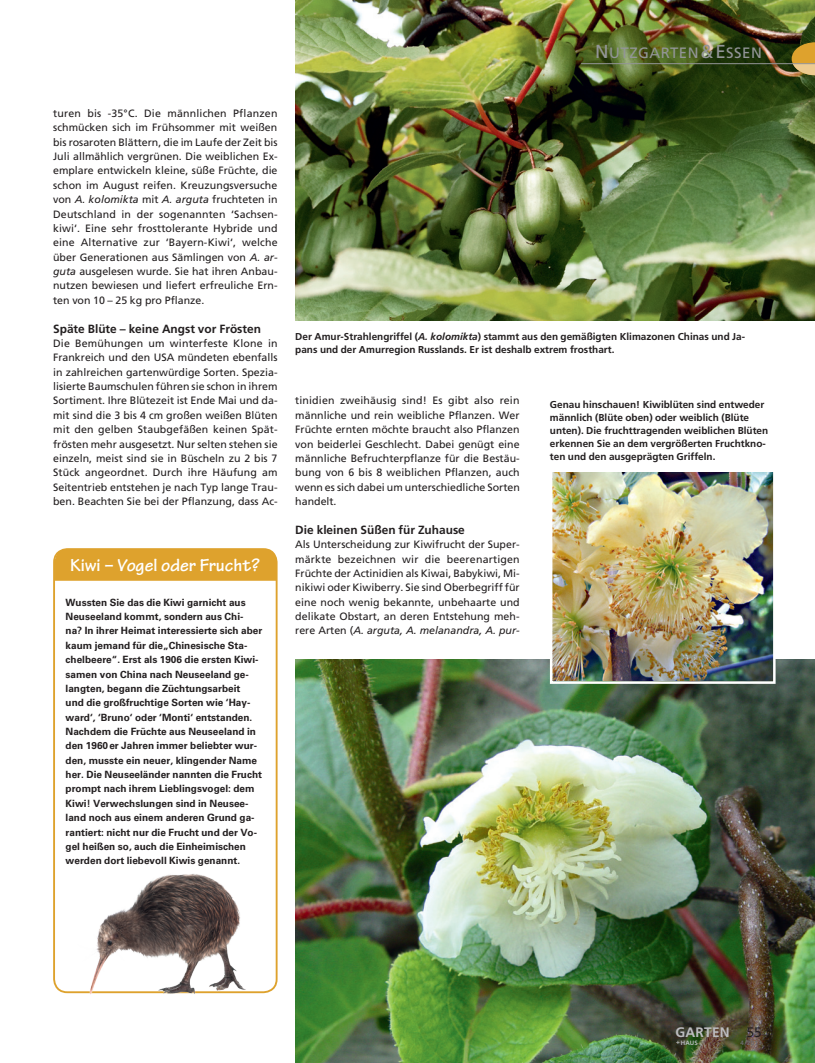
<style>
.page{position:relative;width:815px;height:1063px;background:#fff}
.page>*{position:absolute;margin:0;border:0;box-sizing:border-box;transform-origin:0 0}
.t1{font:700 18.75px "Tekton Pro";color:#fff}
.t2{font:15px "Frutiger LT Std Roman SC800";letter-spacing:.03em;color:#939598}
.t3{font:700 13.75px "Frutiger LT Std";letter-spacing:.02em;color:#bcbdc0}
.t4{font:700 11.88px "Frutiger LT Std";color:#231f20}
.t5{font:10.62px/14.4px "Frutiger LT Std";color:#231f20;text-align:justify}
.t6{font:700 10px/14.4px "Univers LT Std";color:#231f20}
.t7{font:700 10px/13.1px "Frutiger LT Std";color:#231f20}
.t8{font:700 6.25px "Frutiger LT Std";color:#6c6d70}
.t9{font:700 6.25px "Frutiger LT Std";color:#bcbdc0}
.s1{font-size:18.75px}
.s2{font-style:italic}
.s3{font-weight:400;color:#231f20}
</style>
<div class="page">
<img style="left:295px;top:0;width:520px;height:321px">
<img style="left:295px;top:659px;width:520px;height:404px">
<img style="left:553px;top:472px;width:220px;height:209px">
<div style="left:550px;top:467px;width:226px;height:217px;border:2px solid #fff"></div>
<div style="left:67px;top:551px;width:198px;height:10px;background:#dea22d"></div>
<div style="left:55px;top:561px;width:222px;height:20px;background:#dea22d"></div>
<div style="left:53px;top:548px;width:225px;height:445px;border:2px solid #dea22d;border-radius:13px"></div>
<img style="left:53px;top:851px;width:212px;height:143px">
<svg style="left:792px;top:42px;width:23px;height:33px"></svg>
<hr style="left:581px;top:63px;width:234px;height:1px;background:#939598">
<h2 class="t2" style="left:595px;top:44px;width:165px"><span class="s1">N</span>UTZGARTEN <span class="s1">&amp; E</span> SSEN</h2>
<p class="t5" style="left:53px;top:106px;width:226px">turen bis -35°C. Die männlichen Pflanzen schmücken sich im Frühsommer mit weißen bis rosaroten Blättern, die im Laufe der Zeit bis Juli allmählich vergrünen. Die weiblichen Ex&shy;emplare entwickeln kleine, süße Früchte, die schon im August reifen. Kreuzungsversuche von <span class="s2">A. kolomikta</span> mit <span class="s2">A. arguta</span> fruchteten in Deutschland in der sogenannten ‘Sachsen&shy;kiwi‘. Eine sehr frosttolerante Hybride und eine Alternative zur ‘Bayern-Kiwi‘, welche über Generationen aus Sämlingen von <span class="s2">A. ar&shy;guta</span> ausgelesen wurde. Sie hat ihren Anbau&shy;nutzen bewiesen und liefert erfreuliche Ern&shy;ten von 10 – 25 kg pro Pflanze.</p>
<p class="t4" style="left:53px;top:321px;width:209px">Späte Blüte – keine Angst vor Frösten</p>
<p class="t5" style="left:53px;top:336px;width:226px">Die Bemühungen um winterfeste Klone in Frankreich und den USA mündeten ebenfalls in zahlreichen gartenwürdige Sorten. Spezia&shy;lisierte Baumschulen führen sie schon in ihrem Sortiment. Ihre Blütezeit ist Ende Mai und da&shy;mit sind die 3 bis 4 cm großen weißen Blüten mit den gelben Staubgefäßen keinen Spät&shy;frösten mehr ausgesetzt. Nur selten stehen sie einzeln, meist sind sie in Büscheln zu 2 bis 7<br>Stück angeordnet. Durch ihre Häufung am Seitentrieb entstehen je nach Typ lange Trau&shy;ben. Beachten Sie bei der Pflanzung, dass Ac-</p>
<h1 class="t1" style="left:70px;top:554px;width:191px">Kiwi – Vogel oder Frucht?</h1>
<p class="t6" style="left:66px;top:595px;width:198px">Wussten Sie das die Kiwi garnicht aus Neuseeland kommt, sondern aus Chi&shy;na? In ihrer Heimat interessierte sich aber kaum jemand für die„Chinesische Sta&shy;chelbeere“. Erst als 1906 die ersten Kiwi&shy;samen von China nach Neuseeland ge&shy;langten, begann die Züchtungsarbeit<br>und die großfruchtige Sorten wie ‘Hay&shy;ward‘, ‘Bruno‘ oder ‘Monti‘ entstanden.<br>Nachdem die Früchte aus Neuseeland in den 1960er Jahren immer beliebter wur&shy;den, musste ein neuer, klingender Name her. Die Neuseeländer nannten die Frucht prompt nach ihrem Lieblingsvogel: dem Kiwi! Verwechslungen sind in Neusee&shy;land noch aus einem anderen Grund ga&shy;rantiert: nicht nur die Frucht und der Vo&shy;gel heißen so, auch die Einheimischen werden dort liebevoll Kiwis genannt.</p>
<p class="t7" style="left:295px;top:330px;width:451px">Der Amur-Strahlengriffel (<span class="s2">A. kolomikta</span>) stammt aus den gemäßigten Klimazonen Chinas und Ja&shy;pans und der Amurregion Russlands. Er ist deshalb extrem frosthart.</p>
<p class="t5" style="left:295px;top:394px;width:226px">tinidien zweihäusig sind! Es gibt also rein männliche und rein weibliche Pflanzen. Wer Früchte ernten möchte braucht also Pflanzen von beiderlei Geschlecht. Dabei genügt eine männliche Befruchterpflanze für die Bestäu&shy;bung von 6 bis 8 weiblichen Pflanzen, auch wenn es sich dabei um unterschiedliche Sorten handelt.</p>
<p class="t4" style="left:295px;top:523px;width:171px">Die kleinen Süßen für Zuhause</p>
<p class="t5" style="left:295px;top:537px;width:226px">Als Unterscheidung zur Kiwifrucht der Super&shy;märkte bezeichnen wir die beerenartigen Früchte der Actinidien als Kiwai, Babykiwi, Mi&shy;nikiwi oder Kiwiberry. Sie sind Oberbegriff für eine noch wenig bekannte, unbehaarte und delikate Obstart, an deren Entstehung meh&shy;rere Arten (<span class="s2">A. arguta, A. melanandra, A. pur-</span></p>
<p class="t7" style="left:550px;top:398px;width:220px">Genau hinschauen! Kiwiblüten sind entweder männlich (Blüte oben) oder weiblich (Blüte unten). Die fruchttragenden weiblichen Blüten erkennen Sie an dem vergrößerten Fruchtkno&shy;ten und den ausgeprägten Griffeln.</p>
<p class="t3" style="left:675px;top:1024px;width:88px">Garten <span class="s3">55</span></p>
<p class="t9" style="left:676px;top:1039px;width:21px">+Haus</p>
<p class="t8" style="left:741px;top:1039px;width:23px">4/2013</p>
</div>
